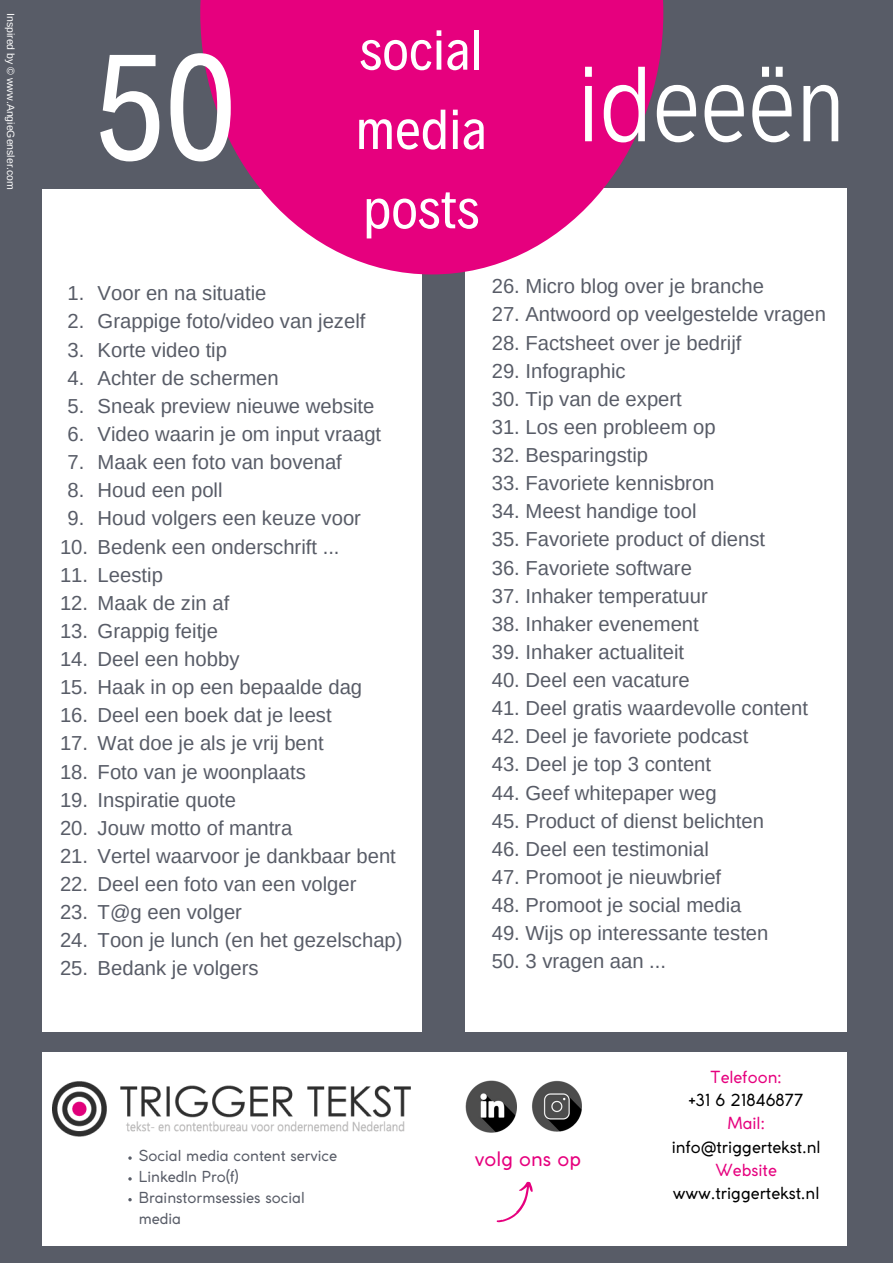
<style>
.page{position:relative;width:893px;height:1263px;background:#585c67}
.page>*{position:absolute;margin:0;border:0;box-sizing:border-box;transform-origin:0 0}
.t1{font:152.18px "Decalotype";color:#fff}
.t2{font:300 108px "Decalotype";color:#fff}
.t3{font:57px/79.3px "Decalotype";color:#fff;text-align:justify}
.t4{font:20.25px "Arimo";color:#585c67}
.t5{font:19.73px "Coco Gothic";color:#e6007e}
.t6{font:16.5px/23.1px "Coco Gothic";color:#000;text-align:center}
.t7{font:15px/20.9px "Coco Gothic";color:#585c67}
.t8{font:10.5px "Arimo";color:#fff}
.s1{color:#e6007e}
</style>
<div class="page">
<div style="left:42px;top:189px;width:379px;height:842px;background:#fff"></div>
<div style="left:465px;top:189px;width:381px;height:843px;background:#fff"></div>
<svg style="left:200px;top:0;width:463px;height:274px;fill:#e6007e"></svg>
<div style="left:42px;top:1052px;width:804px;height:194px;background:#fff"></div>
<img style="left:53px;top:1081px;width:358px;height:55px">
<img style="left:465px;top:1080px;width:52px;height:52px">
<img style="left:532px;top:1080px;width:49px;height:51px">
<svg style="left:496px;top:1181px;width:37px;height:42px"></svg>
<svg style="left:128px;top:1156px;width:4px;height:4px"></svg>
<svg style="left:128px;top:1177px;width:4px;height:3px"></svg>
<svg style="left:128px;top:1198px;width:4px;height:3px"></svg>
<h3 class="t8" style="left:17px;top:13px;width:178px;rotate:90deg">Inspired by © www.AngieGensler.com</h3>
<p class="t1" style="left:94px;top:6px;width:143px">50</p>
<h1 class="t3" style="left:355px;top:7px;width:133px">social media posts</h1>
<h2 class="t2" style="left:577px;top:32px;width:269px">ideeën</h2>
<p class="t4" style="left:67px;top:282px;width:200px">1. Voor en na situatie</p>
<p class="t4" style="left:67px;top:310px;width:299px">2. Grappige foto/video van jezelf</p>
<p class="t4" style="left:67px;top:338px;width:161px">3. Korte video tip</p>
<p class="t4" style="left:67px;top:366px;width:213px">4. Achter de schermen</p>
<p class="t4" style="left:67px;top:394px;width:308px">5. Sneak preview nieuwe website</p>
<p class="t4" style="left:67px;top:423px;width:315px">6. Video waarin je om input vraagt</p>
<p class="t4" style="left:67px;top:451px;width:276px">7. Maak een foto van bovenaf</p>
<p class="t4" style="left:67px;top:479px;width:157px">8. Houd een poll</p>
<p class="t4" style="left:67px;top:507px;width:295px">9. Houd volgers een keuze voor</p>
<p class="t4" style="left:60px;top:535px;width:281px">10. Bedenk een onderschrift ...</p>
<p class="t4" style="left:60px;top:563px;width:104px">11. Leestip</p>
<p class="t4" style="left:60px;top:591px;width:171px">12. Maak de zin af</p>
<p class="t4" style="left:60px;top:619px;width:159px">13. Grappig feitje</p>
<p class="t4" style="left:60px;top:648px;width:181px">14. Deel een hobby</p>
<p class="t4" style="left:60px;top:676px;width:304px">15. Haak in op een bepaalde dag</p>
<p class="t4" style="left:60px;top:704px;width:273px">16. Deel een boek dat je leest</p>
<p class="t4" style="left:60px;top:732px;width:265px">17. Wat doe je als je vrij bent</p>
<p class="t4" style="left:60px;top:760px;width:247px">18. Foto van je woonplaats</p>
<p class="t4" style="left:60px;top:788px;width:177px">19. Inspiratie quote</p>
<p class="t4" style="left:60px;top:816px;width:234px">20. Jouw motto of mantra</p>
<p class="t4" style="left:60px;top:844px;width:337px">21. Vertel waarvoor je dankbaar bent</p>
<p class="t4" style="left:60px;top:873px;width:298px">22. Deel een foto van een volger</p>
<p class="t4" style="left:60px;top:901px;width:183px">23. T@g een volger</p>
<p class="t4" style="left:60px;top:929px;width:344px">24. Toon je lunch (en het gezelschap)</p>
<p class="t4" style="left:60px;top:957px;width:200px">25. Bedank je volgers</p>
<p class="t4" style="left:492px;top:275px;width:274px">26. Micro blog over je branche</p>
<p class="t4" style="left:492px;top:303px;width:336px">27. Antwoord op veelgestelde vragen</p>
<p class="t4" style="left:492px;top:331px;width:251px">28. Factsheet over je bedrijf</p>
<p class="t4" style="left:492px;top:359px;width:135px">29. Infographic</p>
<p class="t4" style="left:492px;top:387px;width:192px">30. Tip van de expert</p>
<p class="t4" style="left:492px;top:416px;width:225px">31. Los een probleem op</p>
<p class="t4" style="left:492px;top:444px;width:158px">32. Besparingstip</p>
<p class="t4" style="left:492px;top:472px;width:224px">33. Favoriete kennisbron</p>
<p class="t4" style="left:492px;top:500px;width:206px">34. Meest handige tool</p>
<p class="t4" style="left:492px;top:528px;width:275px">35. Favoriete product of dienst</p>
<p class="t4" style="left:492px;top:556px;width:202px">36. Favoriete software</p>
<p class="t4" style="left:492px;top:584px;width:217px">37. Inhaker temperatuur</p>
<p class="t4" style="left:492px;top:612px;width:209px">38. Inhaker evenement</p>
<p class="t4" style="left:492px;top:641px;width:194px">39. Inhaker actualiteit</p>
<p class="t4" style="left:492px;top:669px;width:200px">40. Deel een vacature</p>
<p class="t4" style="left:492px;top:697px;width:318px">41. Deel gratis waardevolle content</p>
<p class="t4" style="left:492px;top:725px;width:258px">42. Deel je favoriete podcast</p>
<p class="t4" style="left:492px;top:753px;width:221px">43. Deel je top 3 content</p>
<p class="t4" style="left:492px;top:781px;width:226px">44. Geef whitepaper weg</p>
<p class="t4" style="left:492px;top:809px;width:274px">45. Product of dienst belichten</p>
<p class="t4" style="left:492px;top:837px;width:219px">46. Deel een testimonial</p>
<p class="t4" style="left:492px;top:866px;width:231px">47. Promoot je nieuwbrief</p>
<p class="t4" style="left:492px;top:894px;width:251px">48. Promoot je social media</p>
<p class="t4" style="left:492px;top:922px;width:278px">49. Wijs op interessante testen</p>
<p class="t4" style="left:492px;top:950px;width:176px">50. 3 vragen aan ...</p>
<p class="t7" style="left:139px;top:1147px;width:200px">Social media content service</p>
<p class="t5" style="left:475px;top:1151px;width:108px">volg ons op</p>
<h3 class="t7" style="left:139px;top:1168px;width:101px">LinkedIn Pro(f)</h3>
<p class="t7" style="left:139px;top:1188px;width:167px">Brainstormsessies social media</p>
<p class="t6" style="left:671px;top:1067px;width:150px"><span class="s1">Telefoon:<br></span>+31 6 21846877<br><span class="s1">Mail: </span>info@triggertekst.nl<br><span class="s1">Website </span>www.triggertekst.nl</p>
</div>
